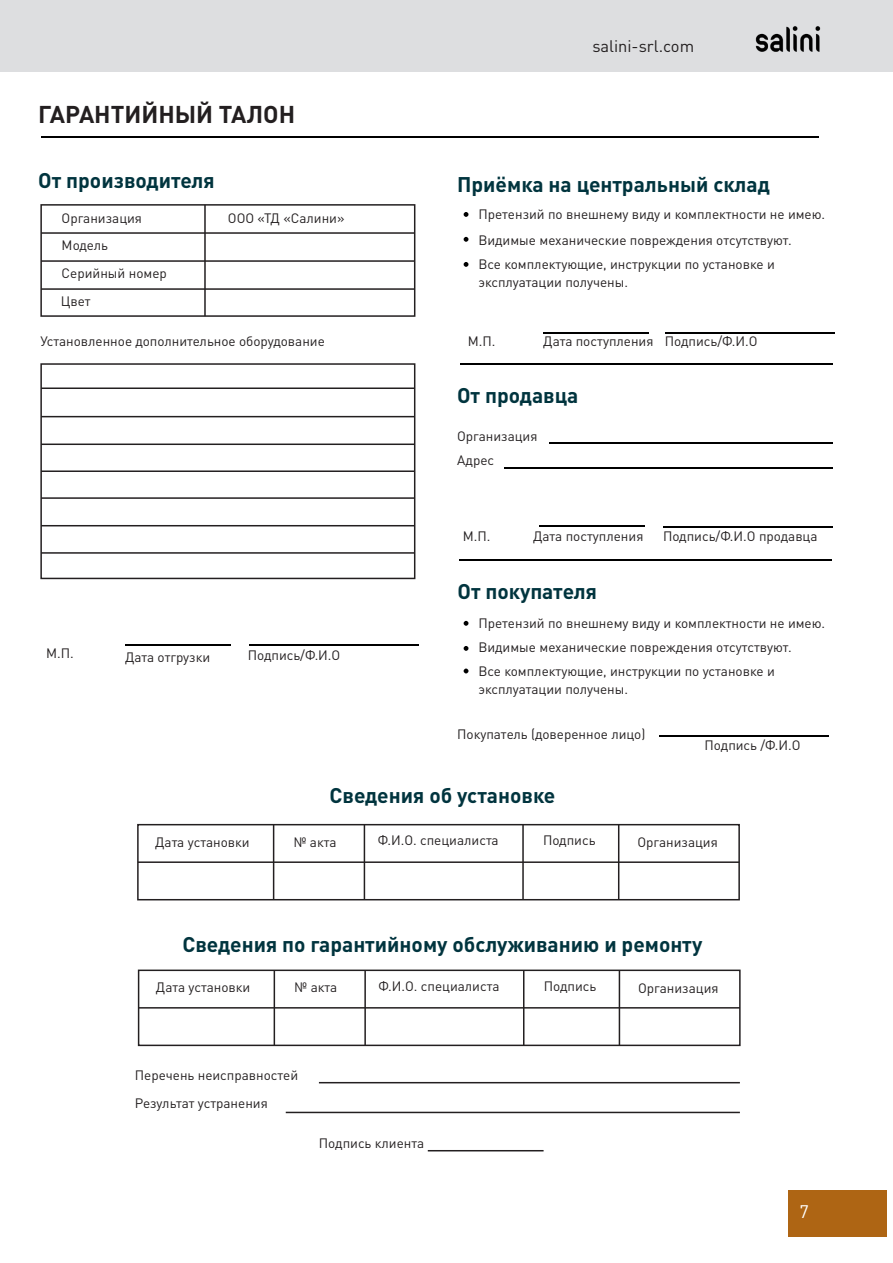
<style>
.page{position:relative;width:893px;height:1263px;background:#fff}
.page>*{position:absolute;margin:0;border:0;box-sizing:border-box;transform-origin:0 0}
.t1{font:700 24px "DIN Pro";color:#231f20}
.t2{font:700 21px "DIN Pro";color:#00343e}
.t3{font:18px "DIN Pro";color:#fff}
.t4{font:16.5px "DIN Pro";color:#231f20}
.t5{font:13.5px "DIN Pro";color:#231f20}
</style>
<div class="page">
<div style="left:1px;top:0;width:892px;height:72px;background:#dddee0"></div>
<img style="left:755px;top:26px;width:66px;height:26px">
<div style="left:788px;top:1191px;width:99px;height:46px;background:#ae6514"></div>
<hr style="left:41px;top:136px;width:778px;height:1px;background:#000">
<hr style="left:460px;top:363px;width:373px;height:2px;background:#000">
<hr style="left:543px;top:332px;width:106px;height:1px;background:#000">
<hr style="left:665px;top:332px;width:170px;height:1px;background:#000">
<hr style="left:549px;top:443px;width:284px;height:1px;background:#000">
<hr style="left:504px;top:467px;width:329px;height:2px;background:#000">
<hr style="left:539px;top:526px;width:106px;height:1px;background:#000">
<hr style="left:663px;top:526px;width:170px;height:1px;background:#000">
<hr style="left:459px;top:559px;width:372px;height:2px;background:#000">
<hr style="left:659px;top:735px;width:170px;height:2px;background:#000">
<div style="left:40px;top:204px;width:375px;height:113px;border:2px solid #231f20"></div>
<hr style="left:41px;top:232px;width:374px;height:2px;background:#231f20">
<hr style="left:41px;top:260px;width:374px;height:2px;background:#231f20">
<hr style="left:41px;top:288px;width:374px;height:2px;background:#231f20">
<hr style="left:204px;top:205px;width:2px;height:111px;background:#231f20">
<div style="left:40px;top:363px;width:375px;height:216px;border:2px solid #231f20"></div>
<hr style="left:41px;top:387px;width:374px;height:2px;background:#231f20">
<hr style="left:41px;top:416px;width:374px;height:1px;background:#231f20">
<hr style="left:41px;top:443px;width:374px;height:2px;background:#231f20">
<hr style="left:41px;top:470px;width:374px;height:2px;background:#231f20">
<hr style="left:41px;top:497px;width:374px;height:2px;background:#231f20">
<hr style="left:41px;top:525px;width:374px;height:1px;background:#231f20">
<hr style="left:41px;top:552px;width:374px;height:2px;background:#231f20">
<hr style="left:125px;top:644px;width:106px;height:2px;background:#000">
<hr style="left:249px;top:644px;width:170px;height:2px;background:#000">
<div style="left:137px;top:824px;width:603px;height:76px;border:2px solid #231f20"></div>
<hr style="left:138px;top:861px;width:601px;height:2px;background:#231f20">
<hr style="left:273px;top:825px;width:1px;height:74px;background:#231f20">
<hr style="left:364px;top:824px;width:1px;height:75px;background:#231f20">
<hr style="left:522px;top:824px;width:2px;height:76px;background:#231f20">
<hr style="left:618px;top:824px;width:1px;height:75px;background:#231f20">
<hr style="left:319px;top:1082px;width:421px;height:1px;background:#231f20">
<hr style="left:286px;top:1112px;width:454px;height:1px;background:#231f20">
<hr style="left:428px;top:1150px;width:116px;height:1px;background:#231f20">
<div style="left:138px;top:969px;width:603px;height:77px;border:2px solid #231f20"></div>
<hr style="left:139px;top:1007px;width:601px;height:1px;background:#231f20">
<hr style="left:274px;top:970px;width:1px;height:75px;background:#231f20">
<hr style="left:364px;top:970px;width:2px;height:75px;background:#231f20">
<hr style="left:523px;top:970px;width:1px;height:75px;background:#231f20">
<hr style="left:619px;top:970px;width:1px;height:75px;background:#231f20">
<svg style="left:464px;top:212px;width:4px;height:5px"></svg>
<svg style="left:464px;top:237px;width:4px;height:5px"></svg>
<svg style="left:464px;top:262px;width:4px;height:5px"></svg>
<svg style="left:464px;top:621px;width:4px;height:5px"></svg>
<svg style="left:464px;top:646px;width:4px;height:5px"></svg>
<svg style="left:464px;top:668px;width:4px;height:5px"></svg>
<p class="t1" style="left:38px;top:94px;width:258px">ГАРАНТИЙНЫЙ ТАЛОН</p>
<p class="t4" style="left:592px;top:33px;width:103px">salini-srl.com</p>
<p class="t2" style="left:38px;top:163px;width:178px">От производителя</p>
<p class="t2" style="left:457px;top:167px;width:314px">Приёмка на центральный склад</p>
<p class="t5" style="left:478px;top:203px;width:348px">Претензий по внешнему виду и комплектности не имею.</p>
<p class="t5" style="left:478px;top:229px;width:315px">Видимые механические повреждения отсутствуют.</p>
<p class="t5" style="left:478px;top:253px;width:298px">Все комплектующие, инструкции по установке и</p>
<p class="t5" style="left:478px;top:271px;width:151px">эксплуатации получены.</p>
<p class="t5" style="left:62px;top:207px;width:82px">Организация</p>
<p class="t5" style="left:62px;top:234px;width:48px">Модель</p>
<p class="t5" style="left:62px;top:263px;width:107px">Серийный номер</p>
<p class="t5" style="left:61px;top:291px;width:31px">Цвет</p>
<p class="t5" style="left:228px;top:207px;width:118px">ООО «ТД «Салини»</p>
<p class="t5" style="left:40px;top:331px;width:286px">Установленное дополнительное оборудование</p>
<p class="t5" style="left:468px;top:331px;width:29px">М.П.</p>
<p class="t5" style="left:543px;top:331px;width:112px">Дата поступления</p>
<p class="t5" style="left:665px;top:331px;width:94px">Подпись/Ф.И.О</p>
<p class="t2" style="left:457px;top:378px;width:123px">От продавца</p>
<p class="t5" style="left:457px;top:426px;width:82px">Организация</p>
<p class="t5" style="left:457px;top:450px;width:39px">Адрес</p>
<p class="t5" style="left:463px;top:525px;width:29px">М.П.</p>
<p class="t5" style="left:533px;top:525px;width:112px">Дата поступления</p>
<p class="t5" style="left:663px;top:525px;width:156px">Подпись/Ф.И.О продавца</p>
<p class="t2" style="left:457px;top:574px;width:141px">От покупателя</p>
<p class="t5" style="left:478px;top:612px;width:348px">Претензий по внешнему виду и комплектности не имею.</p>
<p class="t5" style="left:478px;top:636px;width:315px">Видимые механические повреждения отсутствуют.</p>
<p class="t5" style="left:478px;top:660px;width:298px">Все комплектующие, инструкции по установке и</p>
<p class="t5" style="left:478px;top:678px;width:151px">эксплуатации получены.</p>
<p class="t5" style="left:457px;top:723px;width:190px">Покупатель (доверенное лицо)</p>
<p class="t5" style="left:705px;top:734px;width:97px">Подпись /Ф.И.О</p>
<p class="t2" style="left:330px;top:778px;width:227px">Сведения об установке</p>
<p class="t5" style="left:46px;top:642px;width:29px">М.П.</p>
<p class="t5" style="left:125px;top:646px;width:87px">Дата отгрузки</p>
<p class="t5" style="left:248px;top:645px;width:94px">Подпись/Ф.И.О</p>
<p class="t5" style="left:155px;top:831px;width:96px">Дата установки</p>
<p class="t5" style="left:294px;top:831px;width:44px">№ акта</p>
<p class="t5" style="left:378px;top:830px;width:122px">Ф.И.О. специалиста</p>
<p class="t5" style="left:543px;top:830px;width:54px">Подпись</p>
<p class="t5" style="left:637px;top:831px;width:82px">Организация</p>
<p class="t2" style="left:182px;top:927px;width:522px">Сведения по гарантийному обслуживанию и ремонту</p>
<p class="t5" style="left:156px;top:977px;width:96px">Дата установки</p>
<p class="t5" style="left:295px;top:977px;width:44px">№ акта</p>
<p class="t5" style="left:379px;top:975px;width:122px">Ф.И.О. специалиста</p>
<p class="t5" style="left:544px;top:975px;width:54px">Подпись</p>
<p class="t5" style="left:638px;top:977px;width:82px">Организация</p>
<p class="t5" style="left:135px;top:1064px;width:165px">Перечень неисправностей</p>
<p class="t5" style="left:135px;top:1092px;width:135px">Результат устранения</p>
<p class="t5" style="left:319px;top:1132px;width:107px">Подпись клиента</p>
<p class="t3" style="left:799px;top:1197px;width:11px">7</p>
</div>
